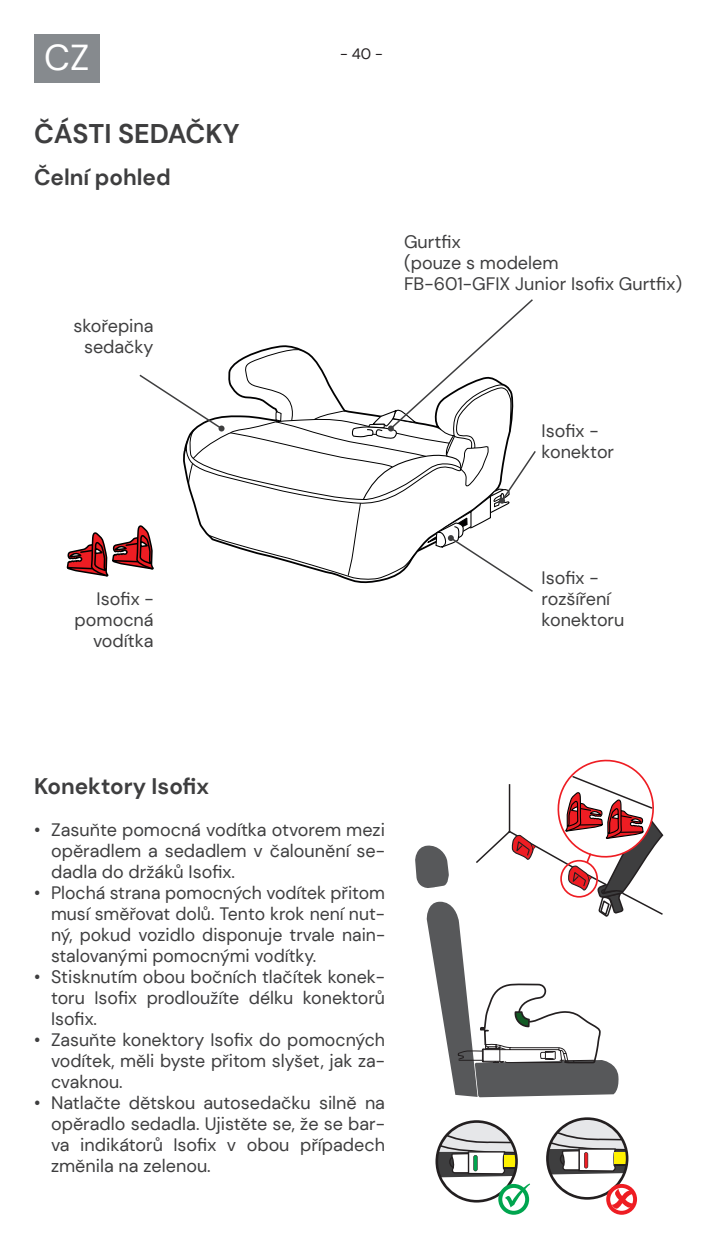
<style>
.page{position:relative;width:723px;height:1259px;background:#fff}
.page>*{position:absolute;margin:0;border:0;box-sizing:border-box;transform-origin:0 0}
.t1{font:36px "DM Sans";color:#fff}
.t2{font:700 27px "DM Sans";color:#3e3e3f}
.t3{font:700 22.5px "DM Sans";color:#3e3e3f}
.t4{font:18px/21px "DM Sans";color:#3e3e3f;text-align:justify}
.t5{font:15px "DM Sans";color:#231f20}
</style>
<div class="page">
<div style="left:34px;top:34px;width:65px;height:49px;background:#868a8e"></div>
<svg style="left:415px;top:759px;width:249px;height:339px"></svg>
<svg style="left:435px;top:1120px;width:95px;height:94px"></svg>
<svg style="left:546px;top:1117px;width:91px;height:97px"></svg>
<svg style="left:66px;top:299px;width:470px;height:293px"></svg>
<h1 class="t1" style="left:44px;top:35px;width:47px">CZ</h1>
<p class="t5" style="left:340px;top:45px;width:44px">- 40 -</p>
<h2 class="t2" style="left:34px;top:117px;width:207px">ČÁSTI SEDAČKY</h2>
<p class="t3" style="left:34px;top:163px;width:138px">Čelní pohled</p>
<p class="t4" style="left:73px;top:315px;width:82px;text-align:center">skořepina sedačky</p>
<p class="t4" style="left:404px;top:231px;width:280px;text-align:left">Gurtfix<br>(pouze s modelem<br>FB-601-GFIX Junior Isofix Gurtfix)</p>
<p class="t4" style="left:541px;top:420px;width:74px">Isofix - konektor</p>
<p class="t4" style="left:75px;top:588px;width:81px;text-align:right">Isofix - pomocná vodítka</p>
<p class="t4" style="left:541px;top:567px;width:84px;text-align:left">Isofix - rozšíření konektoru</p>
<p class="t3" style="left:34px;top:772px;width:177px">Konektory Isofix</p>
<p class="t4" style="left:51px;top:819px;width:335px;text-indent:-17px">• Zasuňte pomocná vodítka otvorem mezi opěradlem a sedadlem v čalounění se&shy;dadla do držáků Isofix.</p>
<p class="t4" style="left:51px;top:882px;width:335px;text-indent:-17px">• Plochá strana pomocných vodítek přitom musí směřovat dolů. Tento krok není nut&shy;ný, pokud vozidlo disponuje trvale nain&shy;stalovanými pomocnými vodítky.</p>
<p class="t4" style="left:51px;top:966px;width:335px;text-indent:-17px">• Stisknutím obou bočních tlačítek konek&shy;toru Isofix prodloužíte délku konektorů Isofix.</p>
<p class="t4" style="left:51px;top:1029px;width:335px;text-indent:-17px">• Zasuňte konektory Isofix do pomocných vodítek, měli byste přitom slyšet, jak za&shy;cvaknou.</p>
<p class="t4" style="left:51px;top:1092px;width:335px;text-indent:-17px">• Natlačte dětskou autosedačku silně na opěradlo sedadla. Ujistěte se, že se bar&shy;va indikátorů Isofix v obou případech změnila na zelenou.</p>
</div>
